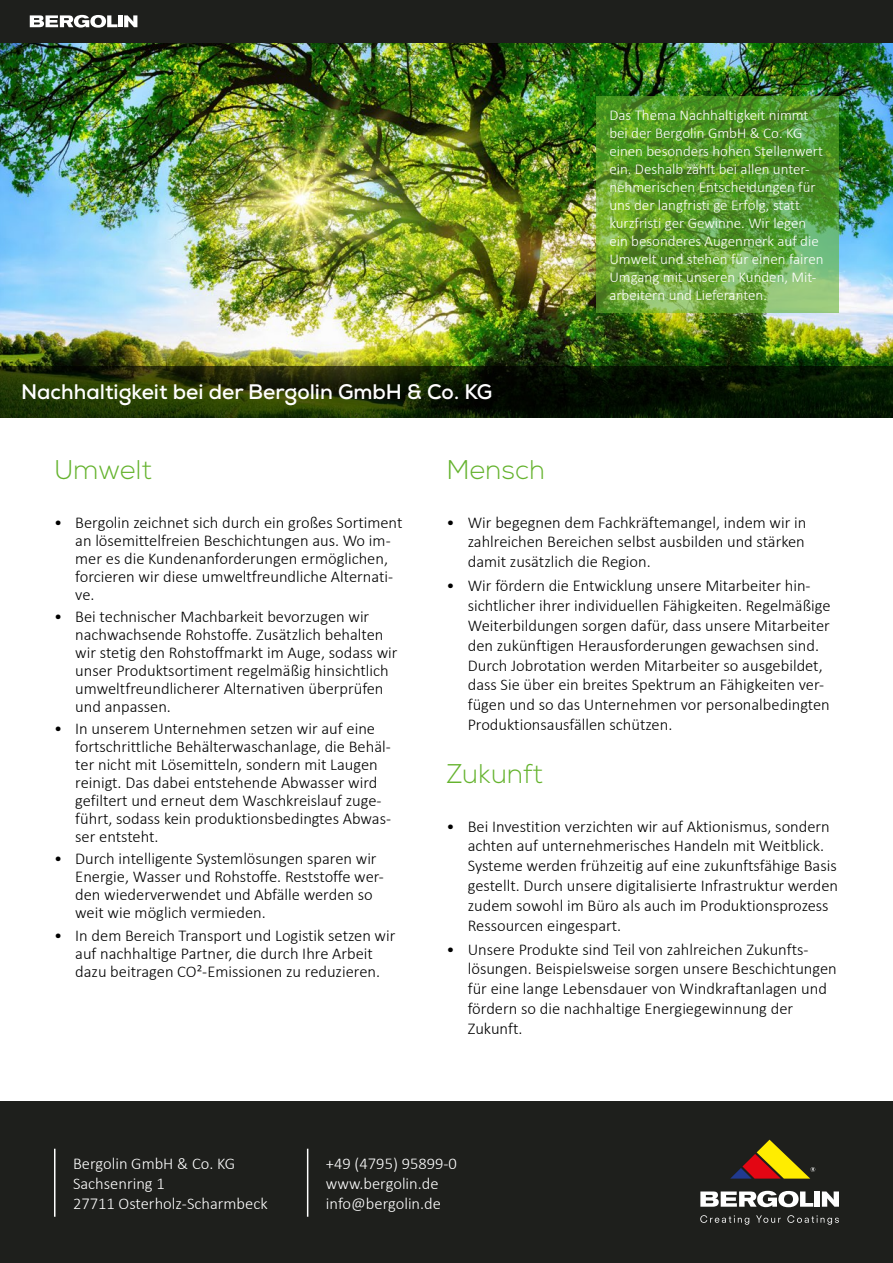
<style>
.page{position:relative;width:893px;height:1263px;background:#fff}
.page>*{position:absolute;margin:0;border:0;box-sizing:border-box;transform-origin:0 0}
.Text{font:300 27px "Nexa";color:#65b32e}
.t1{font:700 21px "Nexa";color:#fff}
.t2{font:300 16.5px/18px "Calibri";color:#000}
.Text-2{font:300 16.5px/19.8px "Calibri";color:#fff}
.Text-3{font:300 15px/18px "Calibri";color:#fff}
</style>
<div class="page">
<div style="left:0;top:1101px;width:893px;height:162px;background:#1e1f1c"></div>
<svg style="left:731px;top:1140px;width:84px;height:38px"></svg>
<svg style="left:700px;top:1215px;width:49px;height:10px"></svg>
<svg style="left:756px;top:1215px;width:25px;height:8px"></svg>
<svg style="left:787px;top:1215px;width:52px;height:10px"></svg>
<svg style="left:700px;top:1191px;width:113px;height:16px"></svg>
<div style="left:814px;top:1191px;width:6px;height:16px;background:#fff"></div>
<svg style="left:822px;top:1191px;width:17px;height:16px"></svg>
<hr style="left:54px;top:1149px;width:2px;height:68px;background:#fff">
<img style="left:0;top:43px;width:893px;height:323px">
<svg style="left:0;top:366px;width:893px;height:51px;background:#142203"></svg>
<hr style="left:307px;top:1149px;width:1px;height:68px;background:#fff">
<div style="left:0;top:0;width:893px;height:43px;background:#1e1f1c"></div>
<svg style="left:30px;top:15px;width:87px;height:13px"></svg>
<hr style="left:118px;top:15px;width:4px;height:12px;background:#fff">
<svg style="left:124px;top:15px;width:13px;height:12px"></svg>
<svg style="left:597px;top:96px;width:242px;height:217px;background:#5e9d35"></svg>
<p class="t1" style="left:21px;top:378px;width:473px">Nachhaltigkeit bei der Bergolin GmbH &amp; Co. KG</p>
<p class="Text" style="left:54px;top:454px;width:99px">Umwelt</p>
<p class="Text" style="left:446px;top:454px;width:100px">Mensch</p>
<p class="Text-3" style="left:609px;top:106px;width:216px">Das Thema Nachhaltigkeit nimmt bei der Bergolin GmbH &amp; Co. KG einen besonders hohen Stellenwert ein. Deshalb zählt bei allen unter&shy;nehmerischen Entscheidungen für uns der langfristi ge Erfolg, statt kurzfristi ger Gewinne. Wir legen ein besonderes Augenmerk auf die<br>Umwelt und stehen für einen fairen<br>Umgang mit unseren Kunden, Mit&shy;arbeitern und Lieferanten.</p>
<p class="t2" style="left:75px;top:513px;width:329px;text-indent:-21px">• Bergolin zeichnet sich durch ein großes Sortiment an lösemittelfreien Beschichtungen aus. Wo im&shy;mer es die Kundenanforderungen ermöglichen, forcieren wir diese umweltfreundliche Alternati&shy;ve.</p>
<p class="t2" style="left:75px;top:607px;width:324px;text-indent:-21px">• Bei technischer Machbarkeit bevorzugen wir nachwachsende Rohstoffe. Zusätzlich behalten wir stetig den Rohstoffmarkt im Auge, sodass wir unser Produktsortiment regelmäßig hinsichtlich umweltfreundlicherer Alternativen überprüfen und anpassen.</p>
<p class="t2" style="left:75px;top:719px;width:317px;text-indent:-21px">• In unserem Unternehmen setzen wir auf eine fortschrittliche Behälterwaschanlage, die Behäl&shy;ter nicht mit Lösemitteln, sondern mit Laugen reinigt. Das dabei entstehende Abwasser wird gefiltert und erneut dem Waschkreislauf zuge&shy;führt, sodass kein produktionsbedingtes Abwas&shy;ser entsteht.</p>
<p class="t2" style="left:75px;top:850px;width:310px;text-indent:-21px">• Durch intelligente Systemlösungen sparen wir Energie, Wasser und Rohstoffe. Reststoffe wer&shy;den wiederverwendet und Abfälle werden so weit wie möglich vermieden.</p>
<p class="t2" style="left:54px;top:926px;width:343px;text-align:center">• In dem Bereich Transport und Logistik setzen wir auf nachhaltige Partner, die durch Ihre Arbeit<br>dazu beitragen CO²-Emissionen zu reduzieren.</p>
<p class="t2" style="left:468px;top:512px;width:340px;line-height:19.8px;text-align:justify;text-indent:-21px">• Wir begegnen dem Fachkräftemangel, indem wir in zahlreichen Bereichen selbst ausbilden und stärken damit zusätzlich die Region.</p>
<p class="t2" style="left:468px;top:576px;width:364px;line-height:19.8px;text-indent:-21px">• Wir fördern die Entwicklung unsere Mitarbeiter hin&shy;sichtlicher ihrer individuellen Fähigkeiten. Regelmäßige Weiterbildungen sorgen dafür, dass unsere Mitarbeiter den zukünftigen Herausforderungen gewachsen sind.<br>Durch Jobrotation werden Mitarbeiter so ausgebildet, dass Sie über ein breites Spektrum an Fähigkeiten ver&shy;fügen und so das Unternehmen vor personalbedingten Produktionsausfällen schützen.</p>
<p class="Text" style="left:446px;top:758px;width:98px">Zukunft</p>
<p class="t2" style="left:468px;top:816px;width:372px;line-height:19.8px;text-indent:-21px">• Bei Investition verzichten wir auf Aktionismus, sondern achten auf unternehmerisches Handeln mit Weitblick.<br>Systeme werden frühzeitig auf eine zukunftsfähige Basis gestellt. Durch unsere digitalisierte Infrastruktur werden zudem sowohl im Büro als auch im Produktionsprozess Ressourcen eingespart.</p>
<p class="t2" style="left:468px;top:939px;width:371px;line-height:19.8px;text-indent:-21px">• Unsere Produkte sind Teil von zahlreichen Zukunfts&shy;lösungen. Beispielsweise sorgen unsere Beschichtungen für eine lange Lebensdauer von Windkraftanlagen und fördern so die nachhaltige Energiegewinnung der Zukunft.</p>
<p class="Text-2" style="left:73px;top:1153px;width:196px">Bergolin GmbH &amp; Co. KG<br>Sachsenring 1<br>27711 Osterholz-Scharmbeck</p>
<p class="Text-2" style="left:326px;top:1153px;width:132px">+49 (4795) 95899-0 www.bergolin.de info@bergolin.de</p>
</div>
